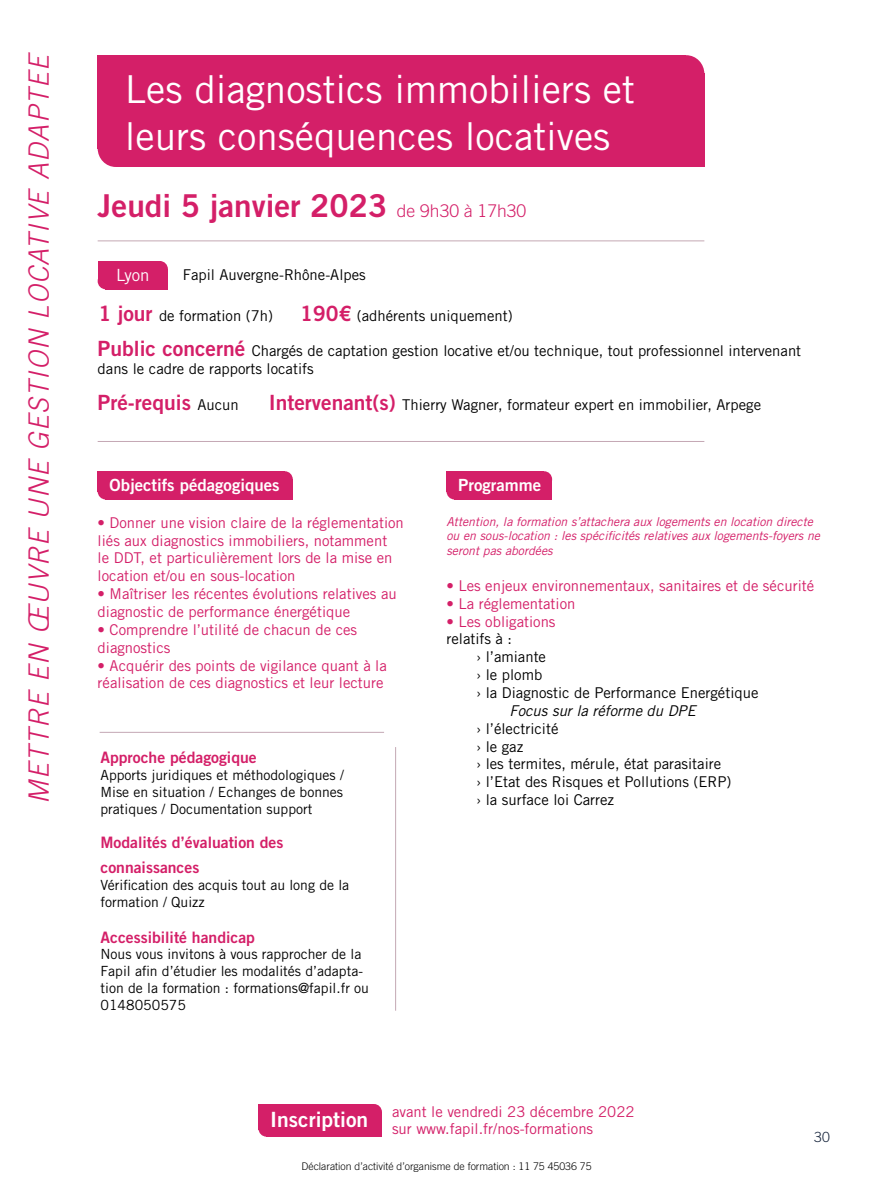
<style>
.page{position:relative;width:893px;height:1191px;background:#fff}
.page>*{position:absolute;margin:0;border:0;box-sizing:border-box;transform-origin:0 0}
.t1{font:38.5px/46.2px "Trade Gothic LT Std";color:#fff}
.t2{font:31.5px "Trade Gothic LT Std Bd 2";color:#d41f68}
.t3{font:italic 300 28px "Trade Gothic LT Std";letter-spacing:.05em;color:#d41f68}
.t4{font:21px "Trade Gothic LT Std Bd 2";color:#d41f68}
.t5{font:21px "Trade Gothic LT Std Bd 2";color:#fff}
.t6{font:16.8px "Trade Gothic LT Std Bd 2";color:#fff}
.t7{font:16.8px "Trade Gothic LT Std";color:#fff}
.t8{font:15.75px/25.2px "Trade Gothic LT Std Bd 2";color:#d41f68}
.t9{font:14.88px/17.8px "Trade Gothic LT Std";color:#d41f68}
.t10{font:14.88px/17.8px "Trade Gothic LT Std";color:#000}
.t11{font:14px/16.8px "Trade Gothic LT Std";color:#000}
.t12{font:300 14px "Trade Gothic LT Std";color:#16243b}
.t13{font:italic 12.25px/14.7px "Trade Gothic LT Std";color:#d41f68}
.t14{font:300 10.5px "Trade Gothic LT Std";color:#000}
.s1{font-family:"Trade Gothic LT Std";font-weight:300;font-size:17.5px}
.s2{font-family:"Trade Gothic LT Std Bd 2";font-size:21px;color:#d41f68}
.s3{font-family:"Trade Gothic LT Std";font-size:14.88px;color:#000}
.s4{color:#000}
.s5{font-style:italic}
</style>
<div class="page">
<div style="left:116px;top:73px;width:588px;height:94px;background:#d41f68"></div>
<div style="left:668px;top:55px;width:36px;height:38px;background:#d41f68;border-radius:50%"></div>
<div style="left:98px;top:129px;width:36px;height:38px;background:#d41f68;border-radius:50%"></div>
<div style="left:98px;top:55px;width:588px;height:93px;background:#d41f68"></div>
<div style="left:106px;top:269px;width:62px;height:20px;background:#d41f68"></div>
<div style="left:152px;top:261px;width:16px;height:16px;background:#d41f68;border-radius:50%"></div>
<div style="left:98px;top:273px;width:15px;height:16px;background:#d41f68;border-radius:50%"></div>
<div style="left:98px;top:261px;width:62px;height:20px;background:#d41f68"></div>
<div style="left:106px;top:479px;width:187px;height:20px;background:#d41f68"></div>
<div style="left:277px;top:471px;width:16px;height:16px;background:#d41f68;border-radius:50%"></div>
<div style="left:98px;top:483px;width:15px;height:16px;background:#d41f68;border-radius:50%"></div>
<div style="left:98px;top:471px;width:187px;height:20px;background:#d41f68"></div>
<hr style="left:98px;top:240px;width:606px;height:1px;background:#c4a8b4">
<hr style="left:98px;top:441px;width:606px;height:1px;background:#c4a8b4">
<div style="left:454px;top:479px;width:98px;height:20px;background:#d41f68"></div>
<div style="left:536px;top:471px;width:16px;height:16px;background:#d41f68;border-radius:50%"></div>
<div style="left:446px;top:483px;width:16px;height:16px;background:#d41f68;border-radius:50%"></div>
<div style="left:446px;top:471px;width:98px;height:20px;background:#d41f68"></div>
<div style="left:258px;top:1120px;width:16px;height:16px;background:#d41f68;border-radius:50%"></div>
<div style="left:266px;top:1112px;width:116px;height:24px;background:#d41f68"></div>
<div style="left:366px;top:1104px;width:16px;height:16px;background:#d41f68;border-radius:50%"></div>
<div style="left:258px;top:1104px;width:116px;height:25px;background:#d41f68"></div>
<hr style="left:100px;top:732px;width:284px;height:1px;background:#c4a8b4">
<hr style="left:395px;top:747px;width:1px;height:263px;background:#c4a8b4">
<p class="t3" style="left:22px;top:804px;width:753px;rotate:-90deg">METTRE EN ŒUVRE UNE GESTION LOCATIVE ADAPTEE</p>
<p class="t1" style="left:125px;top:66px;width:512px">Les diagnostics immobiliers et leurs conséquences locatives</p>
<p class="t2" style="left:98px;top:186px;width:430px">Jeudi 5 janvier 2023 <span class="s1">de 9h30 à 17h30</span></p>
<p class="t7" style="left:116px;top:265px;width:35px">Lyon</p>
<p class="t10" style="left:98px;top:307px;width:176px"><span class="s2">1 jour</span> de formation (7h)</p>
<p class="t10" style="left:183px;top:266px;width:185px">Fapil Auvergne-Rhône-Alpes</p>
<p class="t10" style="left:300px;top:307px;width:214px"><span class="s2">190€</span> (adhérents uniquement)</p>
<p class="t10" style="left:98px;top:342px;width:705px"><span class="s2">Public concerné</span> Chargés de captation gestion locative et/ou technique, tout professionnel intervenant dans le cadre de rapports locatifs</p>
<p class="t4" style="left:98px;top:389px;width:143px">Pré-requis <span class="s3">Aucun</span></p>
<p class="t10" style="left:269px;top:395px;width:494px"><span class="s2">Intervenant(s)</span> Thierry Wagner, formateur expert en immobilier, Arpege</p>
<p class="t6" style="left:109px;top:475px;width:172px">Objectifs pédagogiques</p>
<p class="t9" style="left:98px;top:513px;width:308px">• Donner une vision claire de la réglementation liés aux diagnostics immobiliers, notamment<br>le DDT, et particulièrement lors de la mise en location et/ou en sous-location</p>
<p class="t9" style="left:98px;top:584px;width:301px">• Maîtriser les récentes évolutions relatives au diagnostic de performance énergétique</p>
<p class="t9" style="left:98px;top:620px;width:261px">• Comprendre l’utilité de chacun de ces diagnostics</p>
<p class="t9" style="left:98px;top:656px;width:291px">• Acquérir des points de vigilance quant à la réalisation de ces diagnostics et leur lecture</p>
<p class="t8" style="left:101px;top:744px;width:158px">Approche pédagogique</p>
<p class="t11" style="left:101px;top:766px;width:245px;text-align:justify">Apports juridiques et méthodologiques / Mise en situation / Echanges de bonnes pratiques / Documentation support</p>
<p class="t8" style="left:101px;top:829px;width:184px">Modalités d’évaluation des connaissances</p>
<p class="t11" style="left:101px;top:876px;width:250px">Vérification des acquis tout au long de la formation / Quizz</p>
<p class="t8" style="left:101px;top:924px;width:156px">Accessibilité handicap</p>
<p class="t11" style="left:101px;top:945px;width:270px">Nous vous invitons à vous rapprocher de la Fapil afin d’étudier les modalités d’adapta&shy;tion de la formation : formations@fapil.fr ou 0148050575</p>
<p class="t6" style="left:458px;top:475px;width:84px">Programme</p>
<p class="t13" style="left:446px;top:514px;width:375px">Attention, la formation s’attachera aux logements en location directe ou en sous-location : les spécificités relatives aux logements-foyers ne seront pas abordées</p>
<p class="t9" style="left:446px;top:576px;width:369px">• Les enjeux environnementaux, sanitaires et de sécurité</p>
<p class="t9" style="left:446px;top:594px;width:130px">• La réglementation</p>
<p class="t9" style="left:446px;top:612px;width:111px">• Les obligations <span class="s4">relatifs à :</span></p>
<p class="t10" style="left:476px;top:648px;width:71px">› l’amiante</p>
<p class="t10" style="left:476px;top:666px;width:68px">› le plomb</p>
<p class="t10" style="left:509px;top:683px;width:250px;text-indent:-33px">› la Diagnostic de Performance Energétique<br><span class="s5">Focus sur la réforme du DPE</span></p>
<p class="t10" style="left:476px;top:719px;width:84px">› l’électricité</p>
<p class="t10" style="left:476px;top:737px;width:49px">› le gaz</p>
<p class="t10" style="left:476px;top:755px;width:246px">› les termites, mérule, état parasitaire</p>
<p class="t10" style="left:476px;top:773px;width:257px">› l’Etat des Risques et Pollutions (ERP)</p>
<p class="t10" style="left:476px;top:790px;width:139px">› la surface loi Carrez</p>
<p class="t5" style="left:270px;top:1106px;width:100px">Inscription</p>
<p class="t9" style="left:392px;top:1102px;width:244px">avant le vendredi 23 décembre 2022</p>
<p class="t9" style="left:392px;top:1120px;width:203px">sur www.fapil.fr/nos-formations</p>
<p class="t14" style="left:301px;top:1160px;width:291px">Déclaration d’activité d’organisme de formation : 11 75 45036 75</p>
<p class="t12" style="left:814px;top:1128px;width:17px">30</p>
</div>
